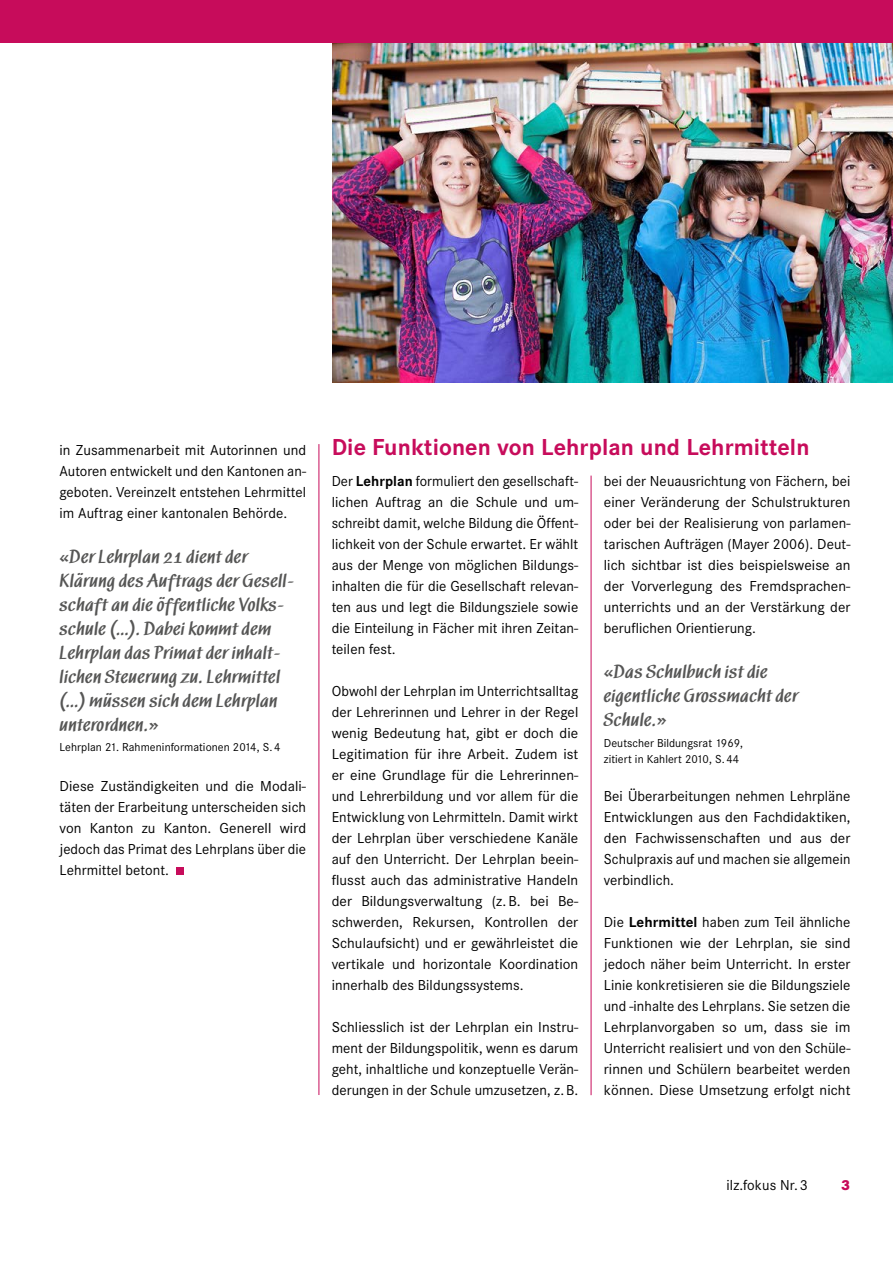
<style>
.page{position:relative;width:893px;height:1263px;background:#fff}
.page>*{position:absolute;margin:0;border:0;box-sizing:border-box;transform-origin:0 0}
.t1{font:700 24px "Corporate S";letter-spacing:.005em;color:#c70c5b}
.t2{font:500 18px/24px "Black Mar DTCTCE";letter-spacing:.03em;color:#565655}
.t3{font:15px/21px "Corporate S";letter-spacing:.005em;color:#000;text-align:justify}
.t4{font:800 15px "Corporate S";color:#c70c5b}
.t5{font:12px/16.5px "Corporate S";letter-spacing:.005em;color:#000}
.s1{font-weight:700}
</style>
<div class="page">
<img style="left:333px;top:43px;width:560px;height:340px">
<div style="left:177px;top:867px;width:7px;height:8px;background:#c70c5b"></div>
<div style="left:0;top:0;width:893px;height:43px;background:#c70c5b"></div>
<hr style="left:591px;top:476px;width:1px;height:619px;background:#c70c5b">
<hr style="left:319px;top:444px;width:1px;height:651px;background:#c70c5b">
<p class="t3" style="left:60px;top:439px;width:248px">in Zusammenarbeit mit Autorinnen und Autoren entwickelt und den Kantonen an&shy;geboten. Vereinzelt entstehen Lehrmittel im Auftrag einer kantonalen Behörde.</p>
<p class="t2" style="left:60px;top:544px;width:237px">«Der Lehrplan 21 dient der<br>Klärung des Auftrags der Gesell&shy;schaft an die öffentliche Volks&shy;schule (…). Dabei kommt dem<br>Lehrplan das Primat der inhalt&shy;lichen Steuerung zu. Lehrmittel (…) müssen sich dem Lehrplan unterordnen.»</p>
<p class="t5" style="left:60px;top:739px;width:222px">Lehrplan 21. Rahmeninformationen 2014, S. 4</p>
<p class="t3" style="left:60px;top:775px;width:248px">Diese Zuständigkeiten und die Modali&shy;täten der Erarbeitung unterscheiden sich von Kanton zu Kanton. Generell wird jedoch das Primat des Lehrplans über die Lehrmittel betont.</p>
<h1 class="t1" style="left:332px;top:433px;width:479px">Die Funktionen von Lehrplan und Lehrmitteln</h1>
<p class="t3" style="left:332px;top:471px;width:248px">Der <span class="s1">Lehrplan</span> formuliert den gesellschaft&shy;lichen Auftrag an die Schule und um&shy;schreibt damit, welche Bildung die Öffent&shy;lichkeit von der Schule erwartet. Er wählt aus der Menge von möglichen Bildungs&shy;inhalten die für die Gesellschaft relevan&shy;ten aus und legt die Bildungsziele sowie die Einteilung in Fächer mit ihren Zeitan&shy;teilen fest.</p>
<p class="t3" style="left:332px;top:681px;width:248px">Obwohl der Lehrplan im Unterrichtsalltag der Lehrerinnen und Lehrer in der Regel wenig Bedeutung hat, gibt er doch die Legitimation für ihre Arbeit. Zudem ist er eine Grundlage für die Lehrerinnen&shy;und Lehrerbildung und vor allem für die Entwicklung von Lehrmitteln. Damit wirkt der Lehrplan über verschiedene Kanäle auf den Unterricht. Der Lehrplan beein&shy;flusst auch das administrative Handeln der Bildungsverwaltung (z.B. bei Be&shy;schwerden, Rekursen, Kontrollen der Schulaufsicht) und er gewährleistet die vertikale und horizontale Koordination innerhalb des Bildungssystems.</p>
<p class="t3" style="left:332px;top:1017px;width:248px">Schliesslich ist der Lehrplan ein Instru&shy;ment der Bildungspolitik, wenn es darum geht, inhaltliche und konzeptuelle Verän&shy;derungen in der Schule umzusetzen, z.B.</p>
<p class="t3" style="left:604px;top:471px;width:248px">bei der Neuausrichtung von Fächern, bei einer Veränderung der Schulstrukturen oder bei der Realisierung von parlamen&shy;tarischen Aufträgen (Mayer 2006). Deut&shy;lich sichtbar ist dies beispielsweise an der Vorverlegung des Fremdsprachen&shy;unterrichts und an der Verstärkung der beruflichen Orientierung.</p>
<p class="t2" style="left:604px;top:660px;width:195px">«Das Schulbuch ist die eigentliche Grossmacht der<br>Schule.»</p>
<p class="t5" style="left:604px;top:735px;width:141px">Deutscher Bildungsrat 1969, zitiert in Kahlert 2010, S. 44</p>
<p class="t3" style="left:604px;top:786px;width:248px">Bei Überarbeitungen nehmen Lehrpläne Entwicklungen aus den Fachdidaktiken, den Fachwissenschaften und aus der Schulpraxis auf und machen sie allgemein verbindlich.</p>
<p class="t3" style="left:604px;top:912px;width:248px">Die <span class="s1">Lehrmittel</span> haben zum Teil ähnliche Funktionen wie der Lehrplan, sie sind jedoch näher beim Unterricht. In erster Linie konkretisieren sie die Bildungsziele und -inhalte des Lehrplans. Sie setzen die Lehrplanvorgaben so um, dass sie im Unterricht realisiert und von den Schüle&shy;rinnen und Schülern bearbeitet werden können. Diese Umsetzung erfolgt nicht</p>
<p class="t3" style="left:727px;top:1174px;width:83px">ilz.fokus Nr. 3</p>
<p class="t4" style="left:841px;top:1175px;width:11px">3</p>
</div>
